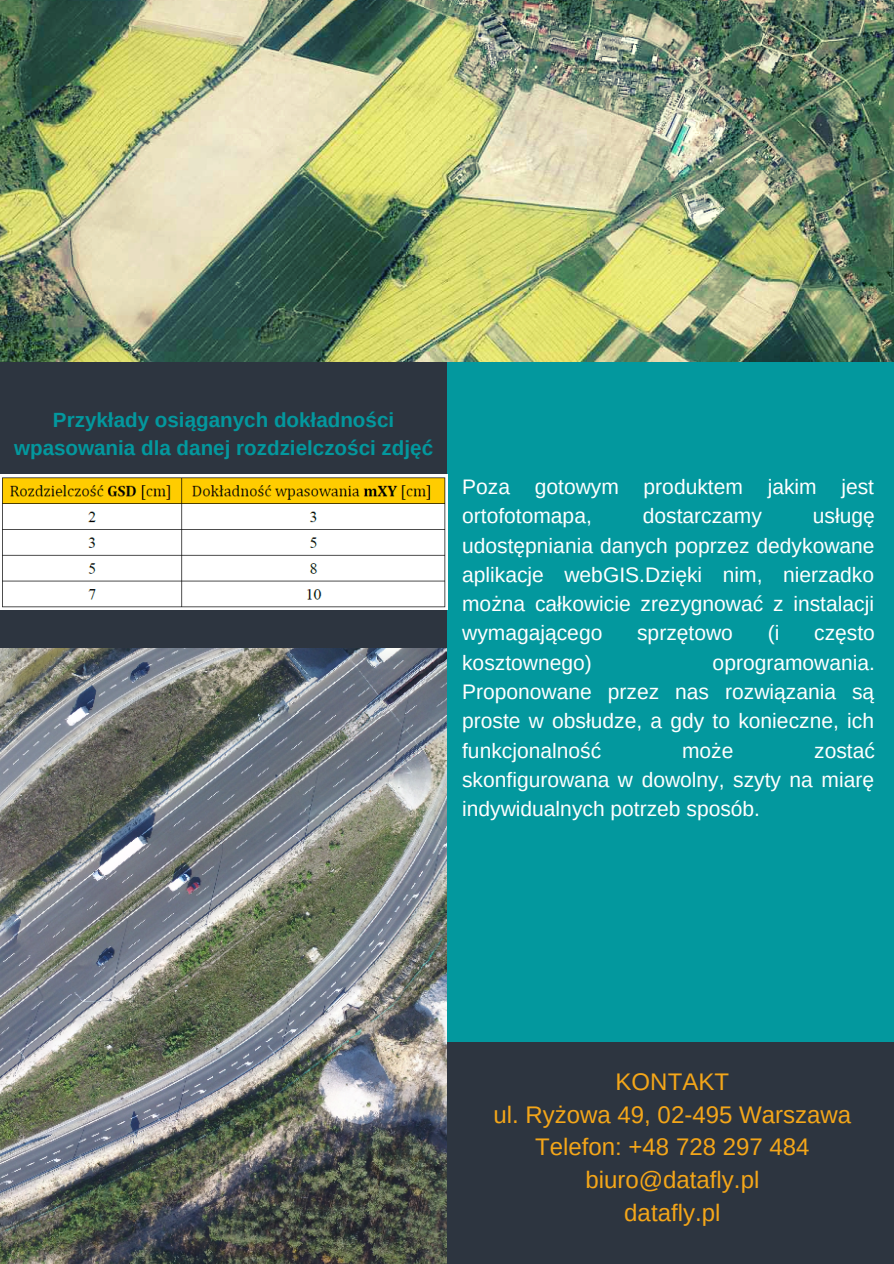
<style>
.page{position:relative;width:894px;height:1264px;background:#fff}
.page>*{position:absolute;margin:0;border:0;box-sizing:border-box;transform-origin:0 0}
.t1{font:24px "Arimo";color:#f4a619}
.t2{font:21px/29.2px "Arimo";color:#fff;text-align:justify}
.t3{font:700 20.55px/28.3px "Arimo";color:#03989e;text-align:center}
</style>
<div class="page">
<div style="left:0;top:0;width:893px;height:1263px;background:#2d3540"></div>
<div style="left:447px;top:324px;width:446px;height:717px;background:#03989e"></div>
<img style="left:0;top:648px;width:446px;height:615px">
<img style="left:0;top:0;width:893px;height:362px">
<img style="left:0;top:474px;width:447px;height:136px">
<p class="t3" style="left:14px;top:405px;width:420px">Przykłady osiąganych dokładności wpasowania dla danej rozdzielczości zdjęć</p>
<p class="t2" style="left:462px;top:472px;width:413px">Poza gotowym produktem jakim jest ortofotomapa,</p>
<p class="t2" style="left:462px;top:501px;width:414px;text-indent:350px">usługę udostępniania danych poprzez dedykowane aplikacje webGIS.Dzięki nim, nierzadko można całkowicie zrezygnować z instalacji wymagającego</p>
<p class="t2" style="left:642px;top:501px;width:121px">dostarczamy</p>
<p class="t2" style="left:637px;top:618px;width:97px">sprzętowo</p>
<p class="t2" style="left:767px;top:618px;width:13px">(i</p>
<p class="t2" style="left:813px;top:618px;width:62px">często</p>
<p class="t2" style="left:462px;top:647px;width:414px;text-indent:250px">oprogramowania.<br>Proponowane przez nas rozwiązania są proste w obsłudze, a gdy to konieczne, ich funkcjonalność</p>
<p class="t2" style="left:462px;top:647px;width:131px">kosztownego)</p>
<p class="t2" style="left:462px;top:735px;width:414px;text-indent:352px">zostać skonfigurowana w dowolny, szyty na miarę indywidualnych potrzeb sposób.</p>
<p class="t2" style="left:681px;top:735px;width:53px">może</p>
<p class="t1" style="left:615px;top:1068px;width:115px">KONTAKT</p>
<p class="t1" style="left:493px;top:1100px;width:359px">ul. Ryżowa 49, 02-495 Warszawa</p>
<p class="t1" style="left:535px;top:1133px;width:276px">Telefon: +48 728 297 484</p>
<p class="t1" style="left:585px;top:1166px;width:175px">biuro@datafly.pl</p>
<p class="t1" style="left:624px;top:1198px;width:98px">datafly.pl</p>
</div>
